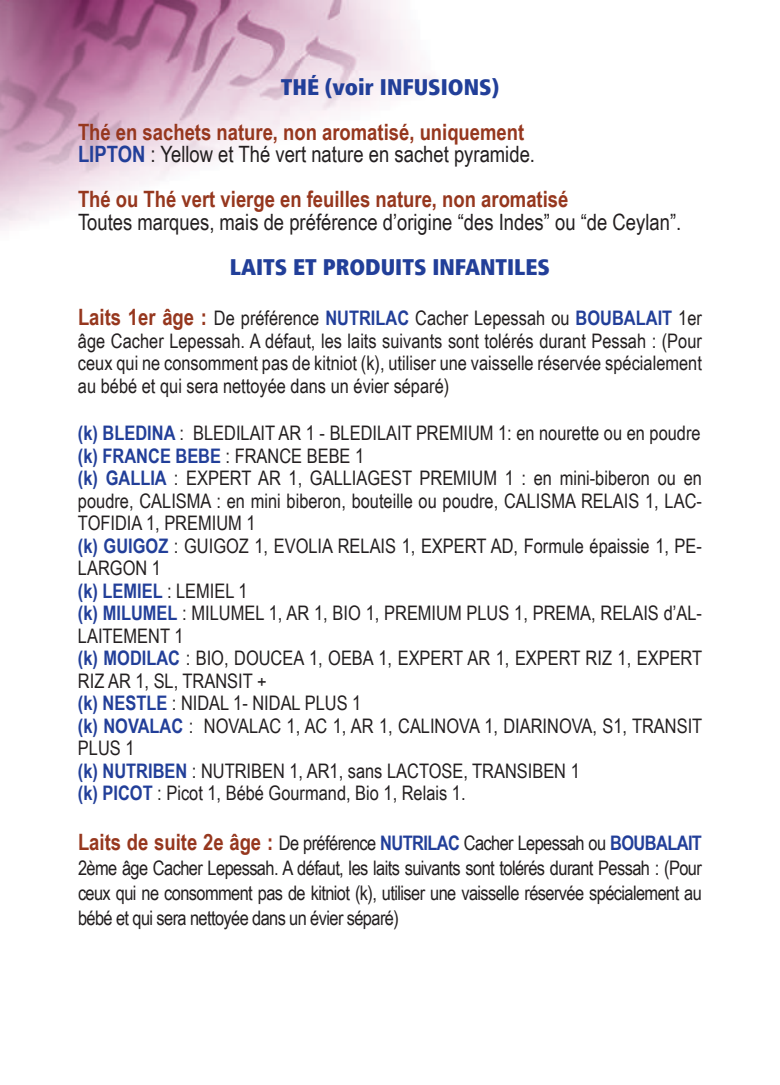
<style>
.page{position:relative;width:780px;height:1085px;background:#fff}
.page>*{position:absolute;margin:0;border:0;box-sizing:border-box;transform-origin:0 0}
.t1{font:700 22.5px/22.5px "Arial Narrow";color:#96371e}
.t2{font:22.5px "Arial Narrow";color:#231f20}
.t3{font:22.5px "Frutiger 87 Cond Extra Blk";color:#223f99}
.t4{font:20px/22.5px "Arial Narrow";color:#231f20;text-align:justify}
.s1{color:#223f99}
.s2{font-weight:400;color:#231f20}
.s3{font-weight:700;font-size:22.5px;color:#96371e}
.s4{font-weight:700;color:#223f99}
</style>
<div class="page">
<img style="left:0;top:0;width:435px;height:230px">
<p class="t3" style="left:281px;top:73px;width:220px">THÉ (voir INFUSIONS)</p>
<p class="t1" style="left:78px;top:120px;width:458px">Thé en sachets nature, non aromatisé, uniquement<br><span class="s1">LIPTON</span> <span class="s2">: Yellow et Thé vert nature en sachet pyramide.</span></p>
<p class="t1" style="left:78px;top:187px;width:492px">Thé ou Thé vert vierge en feuilles nature, non aromatisé</p>
<p class="t2" style="left:78px;top:205px;width:604px">Toutes marques, mais de préférence d’origine “des Indes” ou “de Ceylan”.</p>
<p class="t3" style="left:230px;top:253px;width:322px">LAITS ET PRODUITS INFANTILES</p>
<p class="t4" style="left:78px;top:306px;width:625px"><span class="s3">Laits 1er âge :</span> De préférence <span class="s4">NUTRILAC</span> Cacher Lepessah ou <span class="s4">BOUBALAIT</span> 1er âge Cacher Lepessah. A défaut, les laits suivants sont tolérés durant Pessah : (Pour ceux qui ne consomment pas de kitniot (k), utiliser une vaisselle réservée spécialement au bébé et qui sera nettoyée dans un évier séparé)</p>
<p class="t4" style="left:78px;top:421px;width:625px;text-align:left"><span class="s4">(k) BLEDINA</span> : BLEDILAIT AR 1 - BLEDILAIT PREMIUM 1: en nourette ou en poudre <span class="s4">(k) FRANCE BEBE</span> : FRANCE BEBE 1<br><span class="s4">(k) GALLIA</span> : EXPERT AR 1, GALLIAGEST PREMIUM 1 : en mini-biberon ou en poudre, CALISMA : en mini biberon, bouteille ou poudre, CALISMA RELAIS 1, LAC-TOFIDIA 1, PREMIUM 1<br><span class="s4">(k) GUIGOZ</span> : GUIGOZ 1, EVOLIA RELAIS 1, EXPERT AD, Formule épaissie 1, PE-LARGON 1<br><span class="s4">(k) LEMIEL</span> : LEMIEL 1<br><span class="s4">(k) MILUMEL</span> : MILUMEL 1, AR 1, BIO 1, PREMIUM PLUS 1, PREMA, RELAIS d’AL-LAITEMENT 1<br><span class="s4">(k) MODILAC</span> : BIO, DOUCEA 1, OEBA 1, EXPERT AR 1, EXPERT RIZ 1, EXPERT RIZ AR 1, SL, TRANSIT +<br><span class="s4">(k) NESTLE</span> : NIDAL 1- NIDAL PLUS 1<br><span class="s4">(k) NOVALAC</span> : NOVALAC 1, AC 1, AR 1, CALINOVA 1, DIARINOVA, S1, TRANSIT PLUS 1<br><span class="s4">(k) NUTRIBEN</span> : NUTRIBEN 1, AR1, sans LACTOSE, TRANSIBEN 1<br><span class="s4">(k) PICOT</span> : Picot 1, Bébé Gourmand, Bio 1, Relais 1.</p>
<p class="t4" style="left:78px;top:830px;width:625px;line-height:25px"><span class="s3">Laits de suite 2e âge :</span> De préférence <span class="s4">NUTRILAC</span> Cacher Lepessah ou <span class="s4">BOUBALAIT </span>2ème âge Cacher Lepessah. A défaut, les laits suivants sont tolérés durant Pessah : (Pour ceux qui ne consomment pas de kitniot (k), utiliser une vaisselle réservée spécialement au bébé et qui sera nettoyée dans un évier séparé)</p>
</div>
